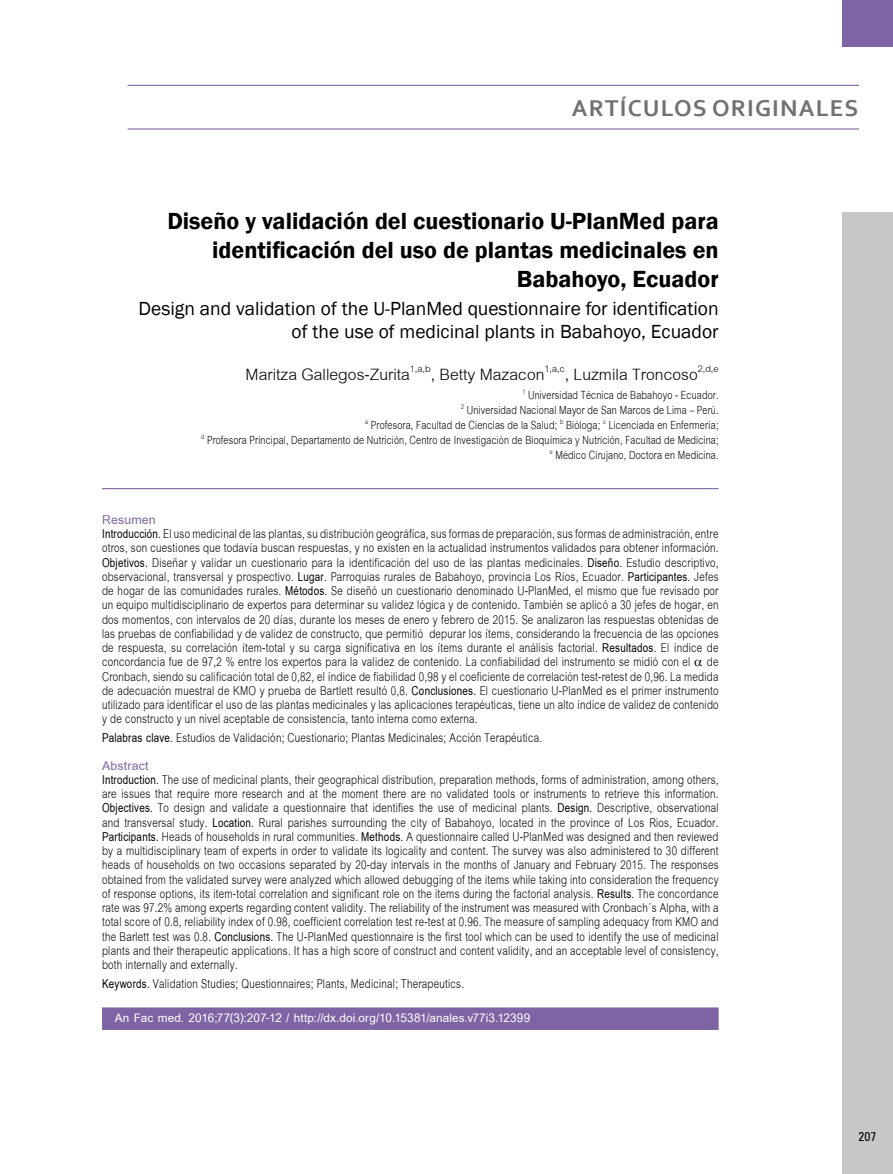
<style>
.page{position:relative;width:893px;height:1174px;background:#fff}
.page>*{position:absolute;margin:0;border:0;box-sizing:border-box;transform-origin:0 0}
.t1{font:600 24px/28.8px "Franklin Gothic";color:#000;text-align:right}
.t2{font:24px "Cordia UPC";color:#000}
.t3{font:700 24px "Corbel";letter-spacing:.05em;color:#707172}
.t4{font:19.5px/23.4px "Franklin Gothic";color:#000;text-align:right}
.t5{font:18.75px/14.2px "Cordia UPC";letter-spacing:.015em;color:#000;scale:.8 1}
.t6{font:700 18px "Cordia UPC";letter-spacing:.005em;color:#fff}
.t7{font:17.25px/15px "Cordia UPC";letter-spacing:.01em;color:#000;text-align:right;scale:.8 1}
.t8{font:condensed 12.45px "Zurich BT";color:#000}
.s1{font-weight:700;color:#7e64a4}
.s2{font-weight:700}
</style>
<div class="page">
<div style="left:842px;top:0;width:51px;height:47px;background:#7e64a4"></div>
<div style="left:842px;top:213px;width:51px;height:961px;background:#c6c7c8"></div>
<hr style="left:128px;top:85px;width:731px;height:1px;background:#7e64a4">
<hr style="left:128px;top:128px;width:731px;height:2px;background:#7e64a4">
<hr style="left:102px;top:488px;width:617px;height:1px;background:#7e64a4">
<div style="left:102px;top:1007px;width:617px;height:23px;background:#7e64a4"></div>
<p class="t3" style="left:572px;top:93px;width:288px">ARTÍCULOS ORIGINALES</p>
<p class="t1" style="left:167px;top:207px;width:553px">Diseño y validación del cuestionario U-PlanMed para identificación del uso de plantas medicinales en<br>Babahoyo, Ecuador</p>
<p class="t4" style="left:139px;top:297px;width:582px">Design and validation of the U-PlanMed questionnaire for identification of the use of medicinal plants in Babahoyo, Ecuador</p>
<p class="t2" style="left:246px;top:359px;width:475px">Maritza Gallegos-Zurita<sup>1,a,b</sup>, Betty Mazacon<sup>1,a,c</sup>, Luzmila Troncoso<sup>2,d,e</sup></p>
<p class="t7" style="left:201px;top:388px;width:648px"><sup>1</sup> Universidad Técnica de Babahoyo - Ecuador.<br><sup>2</sup> Universidad Nacional Mayor de San Marcos de Lima – Perú.<br><sup>a</sup> Profesora, Facultad de Ciencias de la Salud; <sup>b</sup> Bióloga; <sup>c</sup> Licenciada en Enfermería;<br><sup>d</sup> Profesora Principal, Departamento de Nutrición, Centro de Investigación de Bioquímica y Nutrición, Facultad de Medicina; <sup>e</sup> Médico Cirujano, Doctora en Medicina.</p>
<p class="t5" style="left:102px;top:513px;width:772px"><span class="s1">Resumen<br></span><span class="s2">Introducción.</span> El uso medicinal de las plantas, su distribución geográfica, sus formas de preparación, sus formas de administración, entre otros, son cuestiones que todavía buscan respuestas, y no existen en la actualidad instrumentos validados para obtener información.<br><span class="s2">Objetivos.</span> Diseñar y validar un cuestionario para la identificación del uso de las plantas medicinales. <span class="s2">Diseño.</span> Estudio descriptivo, observacional, transversal y prospectivo. <span class="s2">Lugar.</span> Parroquias rurales de Babahoyo, provincia Los Ríos, Ecuador. <span class="s2">Participantes.</span> Jefes de hogar de las comunidades rurales. <span class="s2">Métodos.</span> Se diseñó un cuestionario denominado U-PlanMed, el mismo que fue revisado por un equipo multidisciplinario de expertos para determinar su validez lógica y de contenido. También se aplicó a 30 jefes de hogar, en dos momentos, con intervalos de 20 días, durante los meses de enero y febrero de 2015. Se analizaron las respuestas obtenidas de las pruebas de confiabilidad y de validez de constructo, que permitió depurar los ítems, considerando la frecuencia de las opciones de respuesta, su correlación ítem-total y su carga significativa en los ítems durante el análisis factorial. <span class="s2">Resultados.</span> El índice de concordancia fue de 97,2 % entre los expertos para la validez de contenido. La confiabilidad del instrumento se midió con el de Cronbach, siendo su calificación total de 0,82, el índice de fiabilidad 0,98 y el coeficiente de correlación test-retest de 0,96. La medida de adecuación muestral de KMO y prueba de Bartlett resultó 0,8. <span class="s2">Conclusiones.</span> El cuestionario U-PlanMed es el primer instrumento utilizado para identificar el uso de las plantas medicinales y las aplicaciones terapéuticas, tiene un alto índice de validez de contenido y de constructo y un nivel aceptable de consistencia, tanto interna como externa.</p>
<p class="t5" style="left:102px;top:724px;width:552px;line-height:27.8px"><span class="s2">Palabras clave.</span> Estudios de Validación; Cuestionario; Plantas Medicinales; Acción Terapéutica.<br><span class="s1">Abstract</span></p>
<p class="t5" style="left:102px;top:773px;width:772px;text-align:justify"><span class="s2">Introduction.</span> The use of medicinal plants, their geographical distribution, preparation methods, forms of administration, among others, are issues that require more research and at the moment there are no validated tools or instruments to retrieve this information.<br><span class="s2">Objectives.</span> To design and validate a questionnaire that identifies the use of medicinal plants. <span class="s2">Design.</span> Descriptive, observational and transversal study. <span class="s2">Location.</span> Rural parishes surrounding the city of Babahoyo, located in the province of Los Rios, Ecuador.<br><span class="s2">Participants.</span> Heads of households in rural communities. <span class="s2">Methods.</span> A questionnaire called U-PlanMed was designed and then reviewed by a multidisciplinary team of experts in order to validate its logicality and content. The survey was also administered to 30 different heads of households on two occasions separated by 20-day intervals in the months of January and February 2015. The responses obtained from the validated survey were analyzed which allowed debugging of the items while taking into consideration the frequency of response options, its item-total correlation and significant role on the items during the factorial analysis. <span class="s2">Results.</span> The concordance rate was 97.2% among experts regarding content validity. The reliability of the instrument was measured with Cronbach´s Alpha, with a total score of 0.8, reliability index of 0.98, coefficient correlation test re-test at 0.96. The measure of sampling adequacy from KMO and the Barlett test was 0.8. <span class="s2">Conclusions.</span> The U-PlanMed questionnaire is the first tool which can be used to identify the use of medicinal plants and their therapeutic applications. It has a high score of construct and content validity, and an acceptable level of consistency, both internally and externally.</p>
<p class="t5" style="left:102px;top:976px;width:454px"><span class="s2">Keywords.</span> Validation Studies; Questionnaires; Plants, Medicinal; Therapeutics.</p>
<p class="t6" style="left:115px;top:1007px;width:417px">An Fac med. 2016;77(3):207-12 / http://dx.doi.org/10.15381/anales.v77i3.12399</p>
<p class="t8" style="left:858px;top:1128px;width:19px">207</p>
</div>
